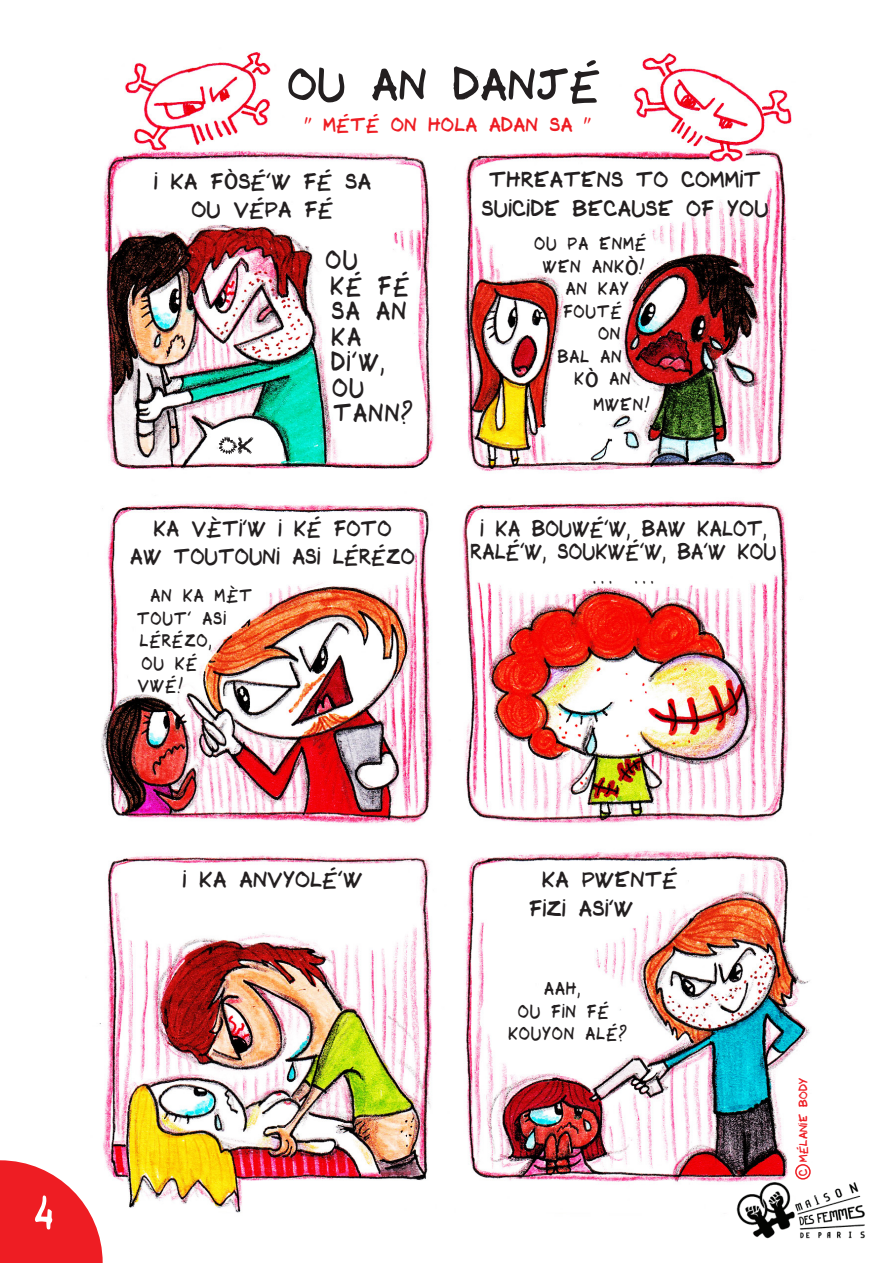
<style>
.page{position:relative;width:893px;height:1263px;background:#fff}
.page>*{position:absolute;margin:0;border:0;box-sizing:border-box;transform-origin:0 0}
.t1{font:56.7px "My Script Fontmelanie";letter-spacing:.025em;color:#231f20}
.t2{font:54px "My Script Fontmelanie";color:#fff}
.t3{font:33px/25.5px "My Script Fontmelanie";letter-spacing:.06em;color:#231f20;scale:.91 1}
.t4{font:28.35px/28.3px "My Script Fontmelanie";letter-spacing:.025em;color:#231f20}
.t5{font:28.35px/23.7px "My Script Fontmelanie";letter-spacing:.025em;color:#231f20;text-align:center;scale:.91 1}
.t6{font:28.35px/28.3px "My Script Fontmelanie";letter-spacing:.025em;color:#231f20;text-align:center;scale:.95 1}
.t7{font:25.2px "My Script Fontmelanie";letter-spacing:.025em;color:#ee1d23}
.t8{font:23.1px/22.5px "My Script Fontmelanie";letter-spacing:.06em;color:#231f20;scale:.91 1}
.t9{font:15px "My Script Fontmelanie";letter-spacing:.025em;color:#ee1d23}
.s1{font-family:"Candara";font-weight:700;font-size:24.3px}
.s2{font-family:"Candara";font-weight:700}
</style>
<div class="page">
<img style="left:99px;top:52px;width:711px;height:1161px">
<svg style="left:218px;top:435px;width:37px;height:20px"></svg>
<img style="left:716px;top:1155px;width:149px;height:84px">
<div style="left:795px;top:1164px;width:16px;height:15px;border:2px solid #ee1d23;border-radius:50%"></div>
<svg style="left:0;top:1160px;width:103px;height:103px"></svg>
<h2 class="t2" style="left:34px;top:1181px;width:20px">4</h2>
<h1 class="t1" style="left:288px;top:53px;width:313px">OU AN DANJÉ</h1>
<p class="t7" style="left:305px;top:111px;width:288px">" MÉTÉ ON HOLA ADAN SA "</p>
<p class="t4" style="left:154px;top:168px;width:218px;text-align:center">I KA F<span class="s1">Ò</span>SÉ’W FÉ SA<br>OU VÉPA FÉ</p>
<p class="t4" style="left:482px;top:166px;width:288px">THREATENS TO COMMIT<br>SUICIDE BECAUSE OF YOU</p>
<h3 class="t3" style="left:326px;top:248px;width:97px">OU<br>KÉ FÉ<br>SA AN<br>KA<br>DI’W,<br>OU<br>TANN?</h3>
<p class="t8" style="left:535px;top:233px;width:124px">OU PA ENMÉ</p>
<p class="t8" style="left:543px;top:256px;width:113px">WEN ANK<span class="s2">Ò</span>!</p>
<p class="t8" style="left:566px;top:278px;width:71px">AN KAY</p>
<p class="t8" style="left:563px;top:301px;width:66px">FOUTÉ</p>
<p class="t8" style="left:598px;top:323px;width:26px">ON</p>
<p class="t8" style="left:558px;top:346px;width:72px">BAL AN</p>
<p class="t8" style="left:574px;top:368px;width:63px">K<span class="s2">Ò</span> AN</p>
<p class="t8" style="left:594px;top:394px;width:63px">MWEN!</p>
<p class="t6" style="left:130px;top:515px;width:301px">KA VÈTI’W I KÉ FOTO<br>AW TOUTOUNI ASI LÉRÉZO</p>
<p class="t5" style="left:471px;top:517px;width:337px">I KA BOUWÉ’W, BAW KALOT,<br>RALÉ’W, SOUKWÉ’W, BA’W KOU ... ...</p>
<p class="t8" style="left:137px;top:585px;width:128px;text-indent:13px">AN KA MÈT<br>TOUT’ ASI<br>LÉRÉZO,<br>OU KÉ<br>VWÉ!</p>
<p class="t4" style="left:183px;top:866px;width:181px">I KA ANVYOLÉ’W</p>
<p class="t4" style="left:529px;top:866px;width:150px;text-indent:13px">KA PWENTÉ<br>FIZI ASI’W</p>
<p class="t8" style="left:508px;top:978px;width:131px;text-align:center">AAH,<br>OU FIN FÉ<br>KOUYON ALÉ?</p>
<p class="t9" style="left:795px;top:1176px;width:99px;rotate:-90deg">C MÉLANIE BODY</p>
</div>
